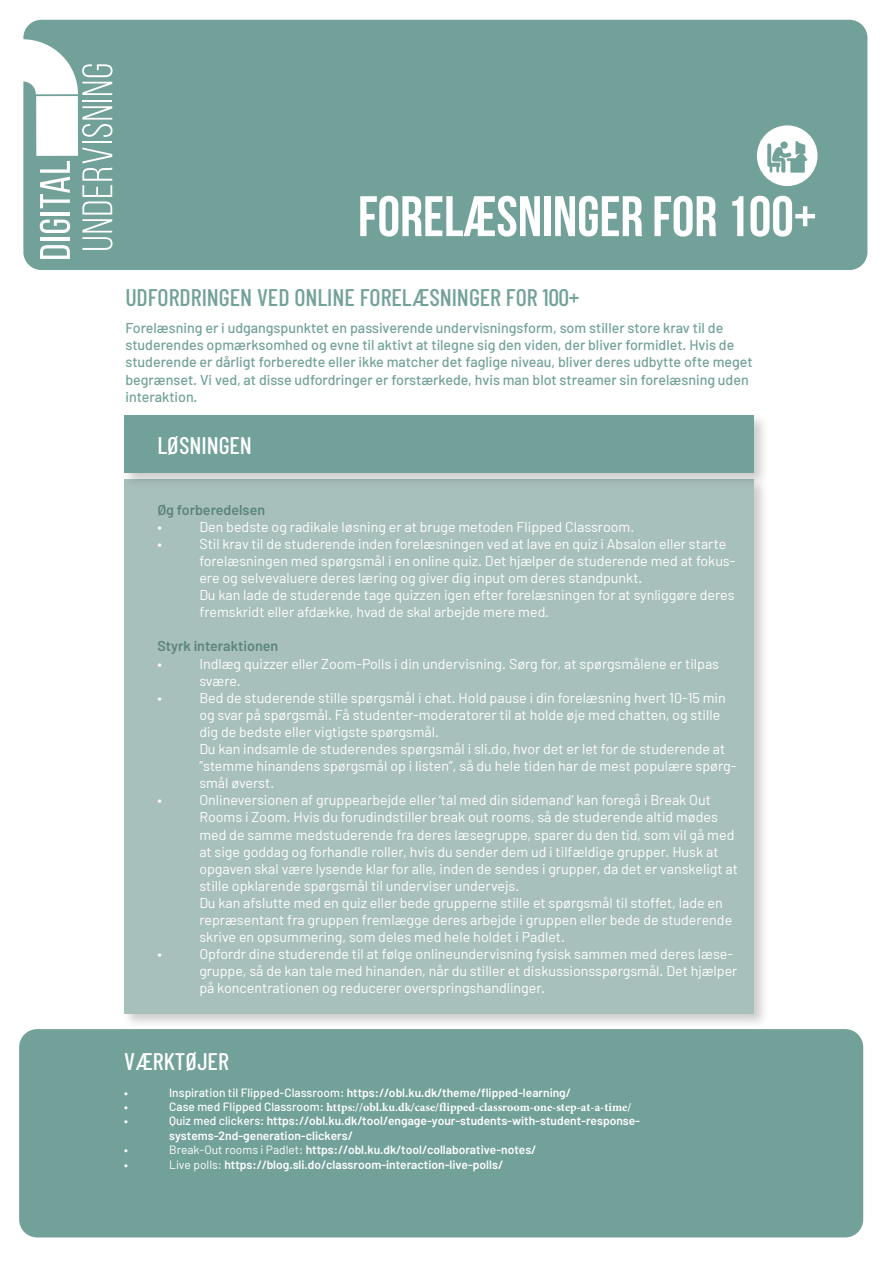
<style>
.page{position:relative;width:893px;height:1263px;background:#fff}
.page>*{position:absolute;margin:0;border:0;box-sizing:border-box;transform-origin:0 0}
.t1{font:700 57px "Bebas Neue";color:#fff}
.t2{font:500 24px "Barlow Condensed";color:#72a199}
.t3{font:500 24px "Barlow Condensed";color:#fff}
.t4{font:14.25px/17.1px "Barlow";color:#fff}
.t5{font:500 14.25px/17.1px "Barlow";color:#72a199}
.t6{font:600 14.25px "Barlow";color:#5b847d}
.t7{font:600 12px/14.4px "Barlow";color:#fff}
.t8{font:700 12px "Minion Pro";color:#fff}
.s1{font-weight:500}
.s2{font-family:"Barlow";font-weight:500}
.s3{font-weight:400}
</style>
<div class="page">
<div style="left:23px;top:20px;width:844px;height:250px;background:#72a199;border-radius:18px"></div>
<div style="left:19px;top:1029px;width:844px;height:208px;background:#72a199;border-radius:18px"></div>
<div style="left:122px;top:476px;width:648px;height:552px;background:#231f20;opacity:.23"></div>
<div style="left:125px;top:479px;width:629px;height:534px;background:#a8c0bc"></div>
<div style="left:122px;top:413px;width:648px;height:75px;background:#231f20;opacity:.23"></div>
<div style="left:125px;top:416px;width:629px;height:57px;background:#72a199"></div>
<div style="left:757px;top:125px;width:60px;height:61px;background:#fff;border-radius:50%"></div>
<svg style="left:767px;top:141px;width:40px;height:32px"></svg>
<svg style="left:82px;top:148px;width:31px;height:102px"></svg>
<hr style="left:82px;top:141px;width:30px;height:2px;background:#fff">
<svg style="left:82px;top:106px;width:31px;height:31px"></svg>
<hr style="left:82px;top:100px;width:30px;height:2px;background:#fff">
<svg style="left:40px;top:245px;width:30px;height:14px"></svg>
<hr style="left:40px;top:237px;width:30px;height:4px;background:#fff">
<svg style="left:40px;top:220px;width:30px;height:13px"></svg>
<hr style="left:40px;top:212px;width:30px;height:3px;background:#fff">
<svg style="left:40px;top:161px;width:30px;height:47px"></svg>
<svg style="left:23px;top:39px;width:90px;height:56px"></svg>
<div style="left:36px;top:96px;width:42px;height:60px;background:#fff"></div>
<h1 class="t1" style="left:358px;top:185px;width:460px">FORELÆSNINGER FOR 100+</h1>
<h1 class="t2" style="left:125px;top:282px;width:456px">UDFORDRINGEN VED ONLINE FORELÆSNINGER FOR 100+</h1>
<p class="t5" style="left:125px;top:319px;width:629px">Forelæsning er i udgangspunktet en passiverende undervisningsform, som stiller store krav til de studerendes opmærksomhed og evne til aktivt at tilegne sig den viden, der bliver formidlet. Hvis de studerende er dårligt forberedte eller ikke matcher det faglige niveau, bliver deres udbytte ofte meget begrænset. Vi ved, at disse udfordringer er forstærkede, hvis man blot streamer sin forelæsning uden interaktion.</p>
<p class="t3" style="left:157px;top:431px;width:96px">LØSNINGEN</p>
<p class="t6" style="left:157px;top:501px;width:109px">Øg forberedelsen</p>
<p class="t4" style="left:157px;top:518px;width:6px">•</p>
<p class="t4" style="left:199px;top:518px;width:436px">Den bedste og radikale løsning er at bruge metoden Flipped Classroom.</p>
<p class="t4" style="left:157px;top:535px;width:6px">•</p>
<p class="t4" style="left:199px;top:535px;width:538px">Stil krav til de studerende inden forelæsningen ved at lave en quiz i Absalon eller starte forelæsningen med spørgsmål i en online quiz. Det hjælper de studerende med at fokus&shy;ere og selvevaluere deres læring og giver dig input om deres standpunkt.</p>
<p class="t4" style="left:199px;top:586px;width:537px">Du kan lade de studerende tage quizzen igen efter forelæsningen for at synliggøre deres fremskridt eller afdække, hvad de skal arbejde mere med.</p>
<p class="t6" style="left:157px;top:637px;width:122px">Styrk interaktionen</p>
<p class="t4" style="left:157px;top:654px;width:6px">•</p>
<p class="t4" style="left:199px;top:654px;width:521px">Indlæg quizzer eller Zoom-Polls i din undervisning. Sørg for, at spørgsmålene er tilpas svære.</p>
<p class="t4" style="left:157px;top:689px;width:6px">•</p>
<p class="t4" style="left:199px;top:689px;width:528px">Bed de studerende stille spørgsmål i chat. Hold pause i din forelæsning hvert 10-15 min og svar på spørgsmål. Få studenter-moderatorer til at holde øje med chatten, og stille dig de bedste eller vigtigste spørgsmål.</p>
<p class="t4" style="left:199px;top:740px;width:538px">Du kan indsamle de studerendes spørgsmål i sli.do, hvor det er let for de studerende at ”stemme hinandens spørgsmål op i listen”, så du hele tiden har de mest populære spørg&shy;smål øverst.</p>
<p class="t4" style="left:157px;top:791px;width:6px">•</p>
<p class="t4" style="left:199px;top:791px;width:540px">Onlineversionen af gruppearbejde eller ’tal med din sidemand’ kan foregå i Break Out Rooms i Zoom. Hvis du forudindstiller break out rooms, så de studerende altid mødes med de samme medstuderende fra deres læsegruppe, sparer du den tid, som vil gå med at sige goddag og forhandle roller, hvis du sender dem ud i tilfældige grupper. Husk at opgaven skal være lysende klar for alle, inden de sendes i grupper, da det er vanskeligt at stille opklarende spørgsmål til underviser undervejs.</p>
<p class="t4" style="left:199px;top:894px;width:534px">Du kan afslutte med en quiz eller bede grupperne stille et spørgsmål til stoffet, lade en repræsentant fra gruppen fremlægge deres arbejde i gruppen eller bede de studerende skrive en opsummering, som deles med hele holdet i Padlet.</p>
<p class="t4" style="left:157px;top:945px;width:6px">•</p>
<p class="t4" style="left:199px;top:945px;width:540px">Opfordr dine studerende til at følge onlineundervisning fysisk sammen med deres læse&shy;gruppe, så de kan tale med hinanden, når du stiller et diskussionsspørgsmål. Det hjælper på koncentrationen og reducerer overspringshandlinger.</p>
<p class="t3" style="left:124px;top:1046px;width:106px">VÆRKTØJER</p>
<p class="t7" style="left:124px;top:1085px;width:5px">•</p>
<p class="t7" style="left:169px;top:1085px;width:403px"><span class="s1">Inspiration til Flipped-Classroom:</span> https://obl.ku.dk/theme/flipped-learning/</p>
<p class="t7" style="left:124px;top:1099px;width:5px">•</p>
<p class="t8" style="left:169px;top:1098px;width:464px"><span class="s2">Case med Flipped Classroom:</span> https://obl.ku.dk/case/flipped-classroom-one-step-at-a-time/</p>
<p class="t7" style="left:124px;top:1113px;width:5px">•</p>
<p class="t7" style="left:169px;top:1113px;width:472px"><span class="s1">Quiz med clickers:</span> https://obl.ku.dk/tool/engage-your-students-with-student-response&shy;systems-2nd-generation-clickers/</p>
<p class="t7" style="left:124px;top:1142px;width:5px">•</p>
<p class="t7" style="left:169px;top:1142px;width:369px"><span class="s3">Break-Out rooms i Padlet:</span> https://obl.ku.dk/tool/collaborative-notes/</p>
<p class="t7" style="left:124px;top:1157px;width:5px">•</p>
<p class="t7" style="left:169px;top:1157px;width:335px"><span class="s3">Live polls:</span> https://blog.sli.do/classroom-interaction-live-polls/</p>
</div>
